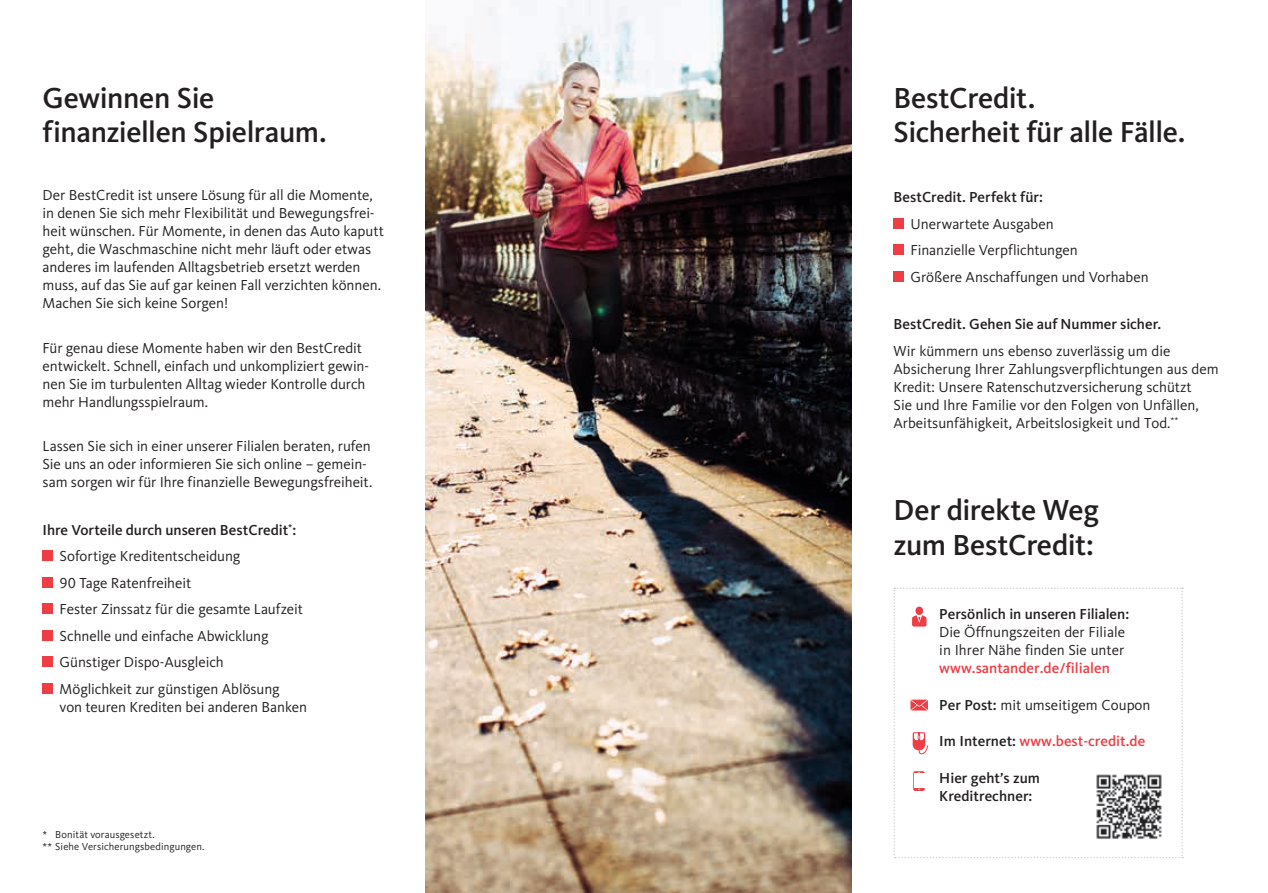
<style>
.page{position:relative;width:1268px;height:893px;background:#fff}
.page>*{position:absolute;margin:0;border:0;box-sizing:border-box;transform-origin:0 0}
.t1{font:500 30px/34.5px "Kievit Pro";letter-spacing:-.015em;color:#231f20}
.t2{font:15px/18px "Kievit Pro";letter-spacing:-.005em;color:#231f20}
.t3{font:500 15px/18px "Kievit Pro";color:#231f20}
.t4{font:500 15px "Kievit Pro";color:#ee3d44}
.t5{font:10.5px/12.6px "Kievit Pro";letter-spacing:.005em;color:#231f20}
.s1{font-weight:500}
.s2{color:#231f20}
</style>
<div class="page">
<img style="left:425px;top:0;width:425px;height:893px">
<div style="left:43px;top:551px;width:10px;height:10px;background:#ee3d44"></div>
<div style="left:43px;top:577px;width:10px;height:10px;background:#ee3d44"></div>
<div style="left:43px;top:604px;width:10px;height:10px;background:#ee3d44"></div>
<div style="left:43px;top:630px;width:10px;height:11px;background:#ee3d44"></div>
<div style="left:43px;top:657px;width:10px;height:10px;background:#ee3d44"></div>
<div style="left:43px;top:683px;width:10px;height:11px;background:#ee3d44"></div>
<div style="left:893px;top:218px;width:10px;height:11px;background:#ee3d44"></div>
<div style="left:893px;top:245px;width:10px;height:10px;background:#ee3d44"></div>
<div style="left:893px;top:271px;width:10px;height:11px;background:#ee3d44"></div>
<svg style="left:893px;top:587px;width:289px;height:271px"></svg>
<img style="left:1093px;top:771px;width:70px;height:71px">
<h1 class="t1" style="left:43px;top:80px;width:286px">Gewinnen Sie finanziellen Spielraum.</h1>
<h1 class="t1" style="left:893px;top:80px;width:293px">BestCredit.<br>Sicherheit für alle Fälle.</h1>
<p class="t2" style="left:43px;top:186px;width:343px">Der BestCredit ist unsere Lösung für all die Momente, in denen Sie sich mehr Flexibilität und Bewegungsfrei&shy;heit wünschen. Für Momente, in denen das Auto kaputt geht, die Waschmaschine nicht mehr läuft oder etwas anderes im laufenden Alltagsbetrieb ersetzt werden muss, auf das Sie auf gar keinen Fall verzichten können.<br>Machen Sie sich keine Sorgen!</p>
<p class="t2" style="left:43px;top:338px;width:328px">Für genau diese Momente haben wir den BestCredit entwickelt. Schnell, einfach und unkompliziert gewin&shy;nen Sie im turbulenten Alltag wieder Kontrolle durch mehr Handlungsspielraum.</p>
<p class="t2" style="left:43px;top:437px;width:331px">Lassen Sie sich in einer unserer Filialen beraten, rufen<br>Sie uns an oder informieren Sie sich online – gemein&shy;sam sorgen wir für Ihre finanzielle Bewegungsfreiheit.</p>
<p class="t2" style="left:60px;top:516px;width:245px;line-height:26.5px;text-indent:-17px"><span class="s1">Ihre Vorteile durch unseren BestCredit</span><sup>*</sup><span class="s1">:<br></span>Sofortige Kreditentscheidung<br>90 Tage Ratenfreiheit<br>Fester Zinssatz für die gesamte Laufzeit Schnelle und einfache Abwicklung Günstiger Dispo-Ausgleich<br>Möglichkeit zur günstigen Ablösung</p>
<p class="t2" style="left:60px;top:697px;width:249px">von teuren Krediten bei anderen Banken</p>
<p class="t5" style="left:43px;top:828px;width:163px">* Bonität vorausgesetzt.<br>** Siehe Versicherungsbedingungen.</p>
<p class="t3" style="left:893px;top:188px;width:151px">BestCredit. Perfekt für:</p>
<p class="t2" style="left:910px;top:210px;width:239px;line-height:26.5px">Unerwartete Ausgaben<br>Finanzielle Verpflichtungen<br>Größere Anschaffungen und Vorhaben</p>
<p class="t3" style="left:893px;top:315px;width:269px">BestCredit. Gehen Sie auf Nummer sicher.</p>
<p class="t2" style="left:893px;top:342px;width:326px">Wir kümmern uns ebenso zuverlässig um die Absicherung Ihrer Zahlungsverpflichtungen aus dem Kredit: Unsere Ratenschutzversicherung schützt<br>Sie und Ihre Familie vor den Folgen von Unfällen, Arbeitsunfähigkeit, Arbeitslosigkeit und Tod.<sup>**</sup></p>
<h1 class="t1" style="left:893px;top:493px;width:207px">Der direkte Weg zum BestCredit:</h1>
<p class="t3" style="left:939px;top:605px;width:191px">Persönlich in unseren Filialen:</p>
<p class="t2" style="left:939px;top:623px;width:187px">Die Öffnungszeiten der Filiale in Ihrer Nähe finden Sie unter</p>
<p class="t4" style="left:939px;top:659px;width:172px">www.santander.de/filialen</p>
<p class="t2" style="left:939px;top:696px;width:213px"><span class="s1">Per Post:</span> mit umseitigem Coupon</p>
<p class="t4" style="left:939px;top:732px;width:207px"><span class="s2">Im Internet:</span> www.best-credit.de</p>
<p class="t3" style="left:939px;top:769px;width:102px">Hier geht’s zum<br>Kreditrechner:</p>
</div>
